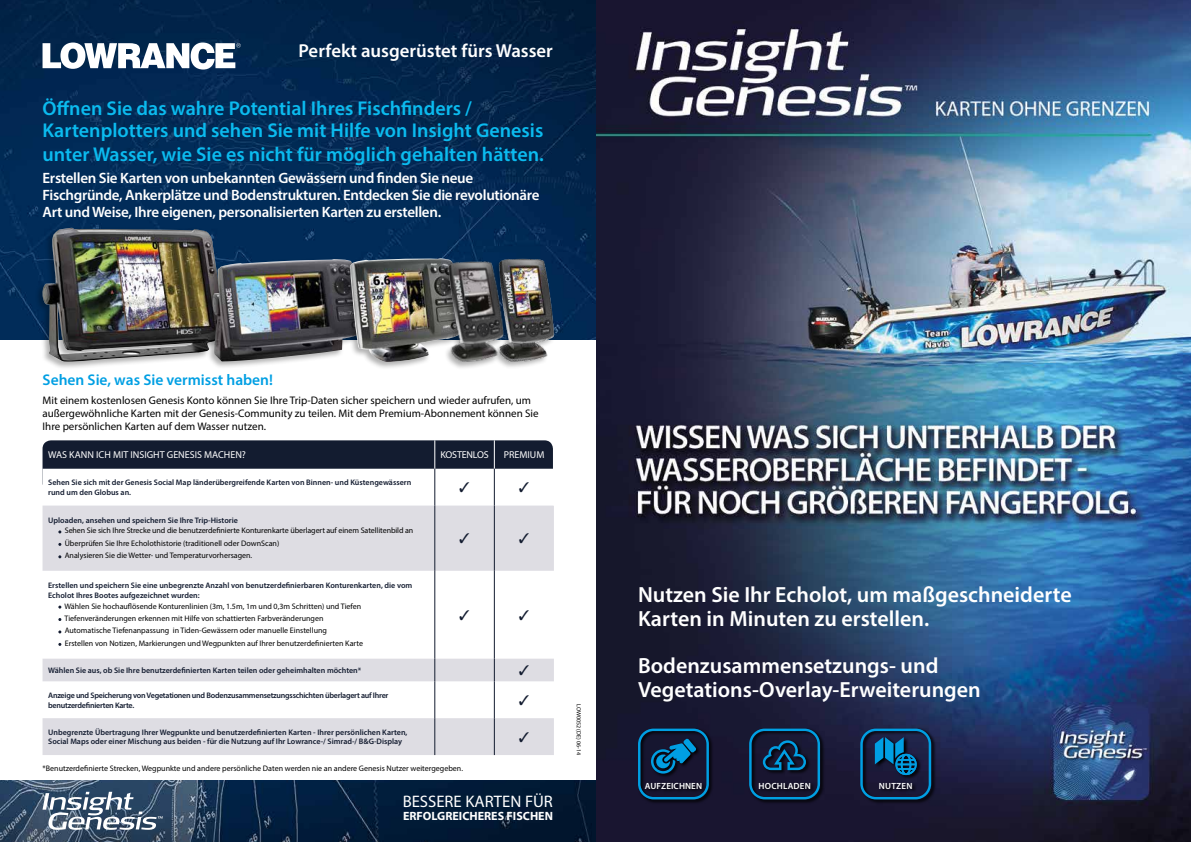
<style>
.page{position:relative;width:1191px;height:842px;background:#fff}
.page>*{position:absolute;margin:0;border:0;box-sizing:border-box;transform-origin:0 0}
.t1{font:600 22px/24px "Myriad Pro";color:#fff}
.t2{font:600 20px/22px "Myriad Pro";color:#0bbbef}
.t3{font:600 18.8px "Myriad Pro";color:#fff}
.t4{font:16.7px "Myriad Pro";color:#fff}
.t5{font:600 15.5px "Myriad Pro";color:#009fe3}
.t6{font:600 15px/17px "Myriad Pro";letter-spacing:-.02em;color:#fff}
.t7{font:700 12px "Myriad Pro";color:#fff}
.t8{font:11px/13.2px "Myriad Pro";color:#000}
.t9{font:10px "Myriad Pro";color:#fff}
.t10{font:10px "Myriad Pro";letter-spacing:-.02em;color:#fff}
.t11{font:600 9px "Myriad Pro";letter-spacing:.02em;color:#fff}
.t12{font:8px/12.4px "Myriad Pro";color:#000}
.t13{font:600 8px/9.6px "Myriad Pro";color:#131c30}
.t14{font:600 8px/9.6px "Myriad Pro";letter-spacing:-.03em;color:#131c30}
.t15{font:6px "Myriad Pro";color:#000}
</style>
<div class="page">
<img style="left:0;top:0;width:1191px;height:842px">
<div style="left:0;top:340px;width:595px;height:440px;background:#fff"></div>
<div style="left:34px;top:226px;width:193px;height:144px;background:#000;opacity:.31"></div>
<img style="left:42px;top:228px;width:183px;height:134px">
<div style="left:204px;top:257px;width:159px;height:113px;background:#000;opacity:.31"></div>
<img style="left:212px;top:259px;width:130px;height:103px">
<div style="left:342px;top:257px;width:120px;height:113px;background:#000;opacity:.31"></div>
<img style="left:350px;top:258px;width:88px;height:104px">
<div style="left:441px;top:260px;width:64px;height:110px;background:#000;opacity:.31"></div>
<img style="left:438px;top:256px;width:36px;height:111px">
<img style="left:474px;top:254px;width:112px;height:113px">
<svg style="left:43px;top:43px;width:198px;height:27px"></svg>
<svg style="left:43px;top:792px;width:120px;height:38px"></svg>
<svg style="left:43px;top:493px;width:510px;height:13px"></svg>
<svg style="left:43px;top:506px;width:511px;height:249px"></svg>
<hr style="left:434px;top:469px;width:1px;height:37px;background:#131c30">
<hr style="left:494px;top:469px;width:1px;height:37px;background:#131c30">
<hr style="left:434px;top:506px;width:1px;height:65px;background:#131c30">
<hr style="left:494px;top:506px;width:1px;height:65px;background:#131c30">
<hr style="left:434px;top:571px;width:1px;height:88px;background:#131c30">
<hr style="left:494px;top:571px;width:1px;height:88px;background:#131c30">
<svg style="left:434px;top:659px;width:1px;height:22px"></svg>
<svg style="left:494px;top:659px;width:1px;height:22px"></svg>
<hr style="left:434px;top:681px;width:1px;height:37px;background:#131c30">
<hr style="left:494px;top:681px;width:1px;height:37px;background:#131c30">
<hr style="left:434px;top:718px;width:1px;height:37px;background:#131c30">
<hr style="left:494px;top:718px;width:1px;height:37px;background:#131c30">
<svg style="left:637px;top:727px;width:299px;height:77px;fill:#191630"></svg>
<svg style="left:638px;top:729px;width:71px;height:70px"></svg>
<svg style="left:860px;top:729px;width:71px;height:70px"></svg>
<svg style="left:749px;top:729px;width:71px;height:70px"></svg>
<svg style="left:43px;top:440px;width:510px;height:53px"></svg>
<svg style="left:460px;top:533px;width:9px;height:11px"></svg>
<svg style="left:519px;top:533px;width:10px;height:11px"></svg>
<svg style="left:460px;top:610px;width:9px;height:10px"></svg>
<svg style="left:519px;top:610px;width:10px;height:10px"></svg>
<svg style="left:519px;top:665px;width:10px;height:10px"></svg>
<svg style="left:519px;top:695px;width:10px;height:10px"></svg>
<svg style="left:519px;top:732px;width:10px;height:10px"></svg>
<h3 class="t3" style="left:299px;top:38px;width:256px">Perfekt ausgerüstet fürs Wasser</h3>
<h2 class="t2" style="left:43px;top:97px;width:502px">Öffnen Sie das wahre Potential Ihres Fischfinders /<br>Kartenplotters und sehen Sie mit Hilfe von Insight Genesis</h2>
<h2 class="t2" style="left:43px;top:143px;width:503px">unter Wasser, wie Sie es nicht für möglich gehalten hätten.</h2>
<h3 class="t6" style="left:43px;top:170px;width:498px">Erstellen Sie Karten von unbekannten Gewässern und finden Sie neue<br>Fischgründe, Ankerplätze und Bodenstrukturen. Entdecken Sie die revolutionäre<br>Art und Weise, Ihre eigenen, personalisierten Karten zu erstellen.</h3>
<h3 class="t5" style="left:43px;top:370px;width:232px">Sehen Sie, was Sie vermisst haben!</h3>
<p class="t8" style="left:43px;top:393px;width:497px">Mit einem kostenlosen Genesis Konto können Sie Ihre Trip-Daten sicher speichern und wieder aufrufen, um außergewöhnliche Karten mit der Genesis-Community zu teilen. Mit dem Premium-Abonnement können Sie<br>Ihre persönlichen Karten auf dem Wasser nutzen.</p>
<p class="t9" style="left:48px;top:449px;width:199px">WAS KANN ICH MIT INSIGHT GENESIS MACHEN?</p>
<p class="t10" style="left:440px;top:449px;width:50px">KOSTENLOS</p>
<p class="t9" style="left:504px;top:449px;width:42px">PREMIUM</p>
<p class="t13" style="left:48px;top:478px;width:364px">Sehen Sie sich mit der Genesis Social Map länderübergreifende Karten von Binnen- und Küstengewässern rund um den Globus an.</p>
<p class="t13" style="left:48px;top:515px;width:191px">Uploaden, ansehen und speichern Sie Ihre Trip-Historie</p>
<p class="t12" style="left:65px;top:524px;width:350px">Sehen Sie sich Ihre Strecke und die benutzerdefinierte Konturenkarte überlagert auf einem Satellitenbild an<br>Überprüfen Sie Ihre Echolothistorie (traditionell oder DownScan)<br>Analysieren Sie die Wetter- und Temperaturvorhersagen.</p>
<p class="t13" style="left:48px;top:580px;width:365px">Erstellen und speichern Sie eine unbegrenzte Anzahl von benutzerdefinierbaren Konturenkarten, die vom<br>Echolot Ihres Bootes aufgezeichnet wurden:</p>
<p class="t12" style="left:64px;top:600px;width:300px">Wählen Sie hochauflösende Konturenlinien (3m, 1.5m, 1m und 0,3m Schritten) und Tiefen Tiefenveränderungen erkennen mit Hilfe von schattierten Farbveränderungen Automatische Tiefenanpassung in Tiden-Gewässern oder manuelle Einstellung<br>Erstellen von Notizen, Markierungen und Wegpunkten auf Ihrer benutzerdefinierten Karte</p>
<p class="t13" style="left:48px;top:665px;width:315px">Wählen Sie aus, ob Sie Ihre benutzerdefinierten Karten teilen oder geheimhalten möchten*</p>
<p class="t14" style="left:48px;top:690px;width:342px">Anzeige und Speicherung von Vegetationen und Bodenzusammensetzungsschichten überlagert auf Ihrer benutzerdefinierten Karte.</p>
<p class="t13" style="left:48px;top:727px;width:361px">Unbegrenzte Übertragung Ihrer Wegpunkte und benutzerdefinierten Karten - Ihrer persönlichen Karten,<br>Social Maps oder einer Mischung aus beiden - für die Nutzung auf Ihr Lowrance-/ Simrad-/ B&amp;G-Display</p>
<p class="t12" style="left:43px;top:761px;width:422px">*Benutzerdefinierte Strecken, Wegpunkte und andere persönliche Daten werden nie an andere Genesis Nutzer weitergegeben.</p>
<h3 class="t4" style="left:403px;top:791px;width:152px">BESSERE KARTEN FÜR</h3>
<h3 class="t7" style="left:403px;top:808px;width:151px">ERFOLGREICHERES FISCHEN</h3>
<p class="t15" style="left:582px;top:704px;width:53px;rotate:90deg">LOW0052 (DE) 06-14</p>
<h1 class="t1" style="left:638px;top:582px;width:435px">Nutzen Sie Ihr Echolot, um maßgeschneiderte<br>Karten in Minuten zu erstellen.</h1>
<h1 class="t1" style="left:638px;top:653px;width:344px">Bodenzusammensetzungs- und<br>Vegetations-Overlay-Erweiterungen</h1>
<p class="t11" style="left:645px;top:780px;width:59px">AUFZEICHNEN</p>
<p class="t11" style="left:758px;top:780px;width:54px">HOCHLADEN</p>
<p class="t11" style="left:879px;top:780px;width:35px">NUTZEN</p>
</div>
